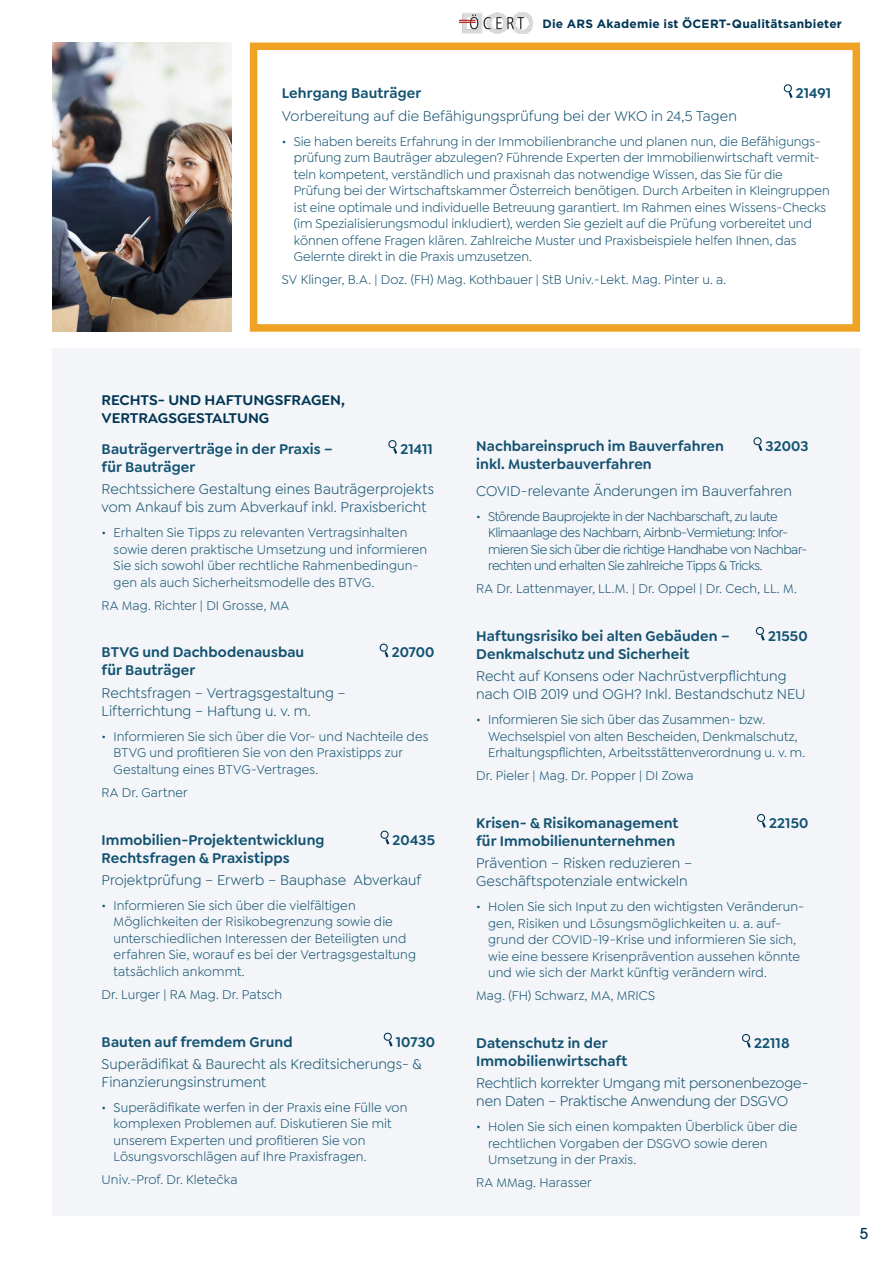
<style>
.page{position:relative;width:893px;height:1263px;background:#fff}
.page>*{position:absolute;margin:0;border:0;box-sizing:border-box;transform-origin:0 0}
.t1{font:15px/18px "Goldplay";color:#135271}
.t2{font:600 15px "Goldplay";letter-spacing:.005em;color:#135271}
.t3{font:600 15px/18px "Goldplay";color:#003654}
.t4{font:500 15px "ITC Avant Garde Std";color:#003654}
.t5{font:13.5px/16.5px "Goldplay";color:#135271}
.t6{font:13.5px/16.5px "Goldplay";letter-spacing:-.035em;color:#135271}
.t7{font:700 12px "Gotham";letter-spacing:.02em;color:#003654}
</style>
<div class="page">
<img style="left:460px;top:13px;width:73px;height:21px">
<div style="left:52px;top:348px;width:808px;height:867px;background:#f3f5f8"></div>
<svg style="left:388px;top:440px;width:10px;height:14px"></svg>
<svg style="left:379px;top:643px;width:10px;height:15px"></svg>
<svg style="left:380px;top:830px;width:10px;height:15px"></svg>
<svg style="left:383px;top:1032px;width:10px;height:15px"></svg>
<svg style="left:753px;top:437px;width:10px;height:14px"></svg>
<svg style="left:755px;top:626px;width:10px;height:15px"></svg>
<svg style="left:757px;top:814px;width:9px;height:14px"></svg>
<svg style="left:742px;top:1034px;width:9px;height:14px"></svg>
<div style="left:250px;top:43px;width:610px;height:289px;border:8px solid #efa223"></div>
<img style="left:52px;top:43px;width:180px;height:288px">
<svg style="left:783px;top:84px;width:10px;height:14px"></svg>
<p class="t7" style="left:542px;top:16px;width:301px">Die ARS Akademie ist ÖCERT-Qualitätsanbieter</p>
<p class="t2" style="left:282px;top:84px;width:141px">Lehrgang Bauträger</p>
<p class="t2" style="left:796px;top:84px;width:37px">21491</p>
<p class="t1" style="left:282px;top:107px;width:457px">Vorbereitung auf die Befähigungsprüfung bei der WKO in 24,5 Tagen</p>
<p class="t5" style="left:294px;top:133px;width:537px;text-indent:-12px">• Sie haben bereits Erfahrung in der Immobilienbranche und planen nun, die Befähigungs&shy;prüfung zum Bauträger abzulegen? Führende Experten der Immobilienwirtschaft vermit&shy;teln kompetent, verständlich und praxisnah das notwendige Wissen, das Sie für die Prüfung bei der Wirtschaftskammer Österreich benötigen. Durch Arbeiten in Kleingruppen ist eine optimale und individuelle Betreuung garantiert. Im Rahmen eines Wissens-Checks (im Spezialisierungsmodul inkludiert), werden Sie gezielt auf die Prüfung vorbereitet und können offene Fragen klären. Zahlreiche Muster und Praxisbeispiele helfen Ihnen, das Gelernte direkt in die Praxis umzusetzen.</p>
<p class="t5" style="left:282px;top:271px;width:446px">SV Klinger, B.A. | Doz. (FH) Mag. Kothbauer | StB Univ.-Lekt. Mag. Pinter u. a.</p>
<p class="t3" style="left:102px;top:391px;width:245px">RECHTS- UND HAFTUNGSFRAGEN,<br>VERTRAGSGESTALTUNG</p>
<p class="t2" style="left:102px;top:440px;width:233px">Bauträgerverträge in der Praxis –</p>
<p class="t2" style="left:401px;top:440px;width:34px">21411</p>
<p class="t2" style="left:102px;top:458px;width:95px">für Bauträger</p>
<p class="t1" style="left:102px;top:480px;width:334px">Rechtssichere Gestaltung eines Bauträgerprojekts vom Ankauf bis zum Abverkauf inkl. Praxisbericht</p>
<p class="t5" style="left:114px;top:524px;width:315px;text-indent:-12px">• Erhalten Sie Tipps zu relevanten Vertragsinhalten sowie deren praktische Umsetzung und informieren Sie sich sowohl über rechtliche Rahmenbedingun&shy;gen als auch Sicherheitsmodelle des BTVG.</p>
<p class="t5" style="left:102px;top:597px;width:189px">RA Mag. Richter | DI Grosse, MA</p>
<p class="t2" style="left:102px;top:643px;width:204px">BTVG und Dachbodenausbau</p>
<p class="t2" style="left:392px;top:643px;width:44px">20700</p>
<p class="t2" style="left:102px;top:661px;width:95px">für Bauträger</p>
<p class="t1" style="left:102px;top:684px;width:246px">Rechtsfragen – Vertragsgestaltung –<br>Lifterrichtung – Haftung u. v. m.</p>
<p class="t5" style="left:114px;top:728px;width:316px;text-indent:-12px">• Informieren Sie sich über die Vor- und Nachteile des<br>BTVG und profitieren Sie von den Praxistipps zur<br>Gestaltung eines BTVG-Vertrages.</p>
<p class="t5" style="left:102px;top:784px;width:88px">RA Dr. Gartner</p>
<p class="t2" style="left:102px;top:830px;width:224px">Immobilien-Projektentwicklung</p>
<p class="t2" style="left:393px;top:830px;width:44px">20435</p>
<p class="t2" style="left:102px;top:848px;width:189px">Rechtsfragen &amp; Praxistipps</p>
<p class="t1" style="left:102px;top:871px;width:321px">Projektprüfung – Erwerb – Bauphase Abverkauf</p>
<p class="t5" style="left:114px;top:897px;width:304px;text-indent:-12px">• Informieren Sie sich über die vielfältigen Möglichkeiten der Risikobegrenzung sowie die unterschiedlichen Interessen der Beteiligten und erfahren Sie, worauf es bei der Vertragsgestaltung tatsächlich ankommt.</p>
<p class="t5" style="left:102px;top:986px;width:182px">Dr. Lurger | RA Mag. Dr. Patsch</p>
<p class="t2" style="left:102px;top:1032px;width:193px">Bauten auf fremdem Grund</p>
<p class="t2" style="left:396px;top:1032px;width:41px">10730</p>
<p class="t1" style="left:102px;top:1055px;width:322px">Superädifikat &amp; Baurecht als Kreditsicherungs- &amp;<br>Finanzierungsinstrument</p>
<p class="t5" style="left:114px;top:1099px;width:295px;text-indent:-12px">• Superädifikate werfen in der Praxis eine Fülle von komplexen Problemen auf. Diskutieren Sie mit unserem Experten und profitieren Sie von Lösungsvorschlägen auf Ihre Praxisfragen.</p>
<p class="t5" style="left:102px;top:1171px;width:137px">Univ.-Prof. Dr. Kletečka</p>
<p class="t2" style="left:476px;top:437px;width:249px">Nachbareinspruch im Bauverfahren</p>
<p class="t2" style="left:766px;top:437px;width:44px">32003</p>
<p class="t2" style="left:476px;top:455px;width:177px">inkl. Musterbauverfahren</p>
<p class="t1" style="left:476px;top:482px;width:317px">COVID-relevante Änderungen im Bauverfahren</p>
<p class="t6" style="left:488px;top:508px;width:321px;text-indent:-12px">• Störende Bauprojekte in der Nachbarschaft, zu laute Klimaanlage des Nachbarn, Airbnb-Vermietung: Infor&shy;mieren Sie sich über die richtige Handhabe von Nachbar&shy;rechten und erhalten Sie zahlreiche Tipps &amp; Tricks.</p>
<p class="t5" style="left:476px;top:580px;width:322px">RA Dr. Lattenmayer, LL.M. | Dr. Oppel | Dr. Cech, LL. M.</p>
<p class="t2" style="left:476px;top:626px;width:255px">Haftungsrisiko bei alten Gebäuden –</p>
<p class="t2" style="left:768px;top:626px;width:41px">21550</p>
<p class="t2" style="left:476px;top:644px;width:215px">Denkmalschutz und Sicherheit</p>
<p class="t1" style="left:476px;top:667px;width:331px">Recht auf Konsens oder Nachrüstverpflichtung nach OIB 2019 und OGH? Inkl. Bestandschutz NEU</p>
<p class="t5" style="left:488px;top:711px;width:318px;text-indent:-12px">• Informieren Sie sich über das Zusammen- bzw.<br>Wechselspiel von alten Bescheiden, Denkmalschutz,<br>Erhaltungspflichten, Arbeitsstättenverordnung u. v. m.</p>
<p class="t5" style="left:476px;top:767px;width:219px">Dr. Pieler | Mag. Dr. Popper | DI Zowa</p>
<p class="t2" style="left:476px;top:813px;width:204px">Krisen- &amp; Risikomanagement</p>
<p class="t2" style="left:769px;top:813px;width:41px">22150</p>
<p class="t2" style="left:476px;top:831px;width:201px">für Immobilienunternehmen</p>
<p class="t1" style="left:476px;top:854px;width:218px">Prävention – Risken reduzieren –<br>Geschäftspotenziale entwickeln</p>
<p class="t5" style="left:488px;top:898px;width:318px;text-indent:-12px">• Holen Sie sich Input zu den wichtigsten Veränderun&shy;gen, Risiken und Lösungsmöglichkeiten u. a. auf&shy;grund der COVID-19-Krise und informieren Sie sich, wie eine bessere Krisenprävention aussehen könnte und wie sich der Markt künftig verändern wird.</p>
<p class="t5" style="left:476px;top:987px;width:181px">Mag. (FH) Schwarz, MA, MRICS</p>
<p class="t2" style="left:476px;top:1033px;width:133px">Datenschutz in der</p>
<p class="t2" style="left:754px;top:1033px;width:37px">22118</p>
<p class="t2" style="left:476px;top:1051px;width:153px">Immobilienwirtschaft</p>
<p class="t1" style="left:476px;top:1074px;width:334px">Rechtlich korrekter Umgang mit personenbezoge&shy;nen Daten – Praktische Anwendung der DSGVO</p>
<p class="t5" style="left:488px;top:1118px;width:311px;text-indent:-12px">• Holen Sie sich einen kompakten Überblick über die rechtlichen Vorgaben der DSGVO sowie deren<br>Umsetzung in der Praxis.</p>
<p class="t5" style="left:476px;top:1174px;width:117px">RA MMag. Harasser</p>
<p class="t4" style="left:860px;top:1224px;width:10px">5</p>
</div>
